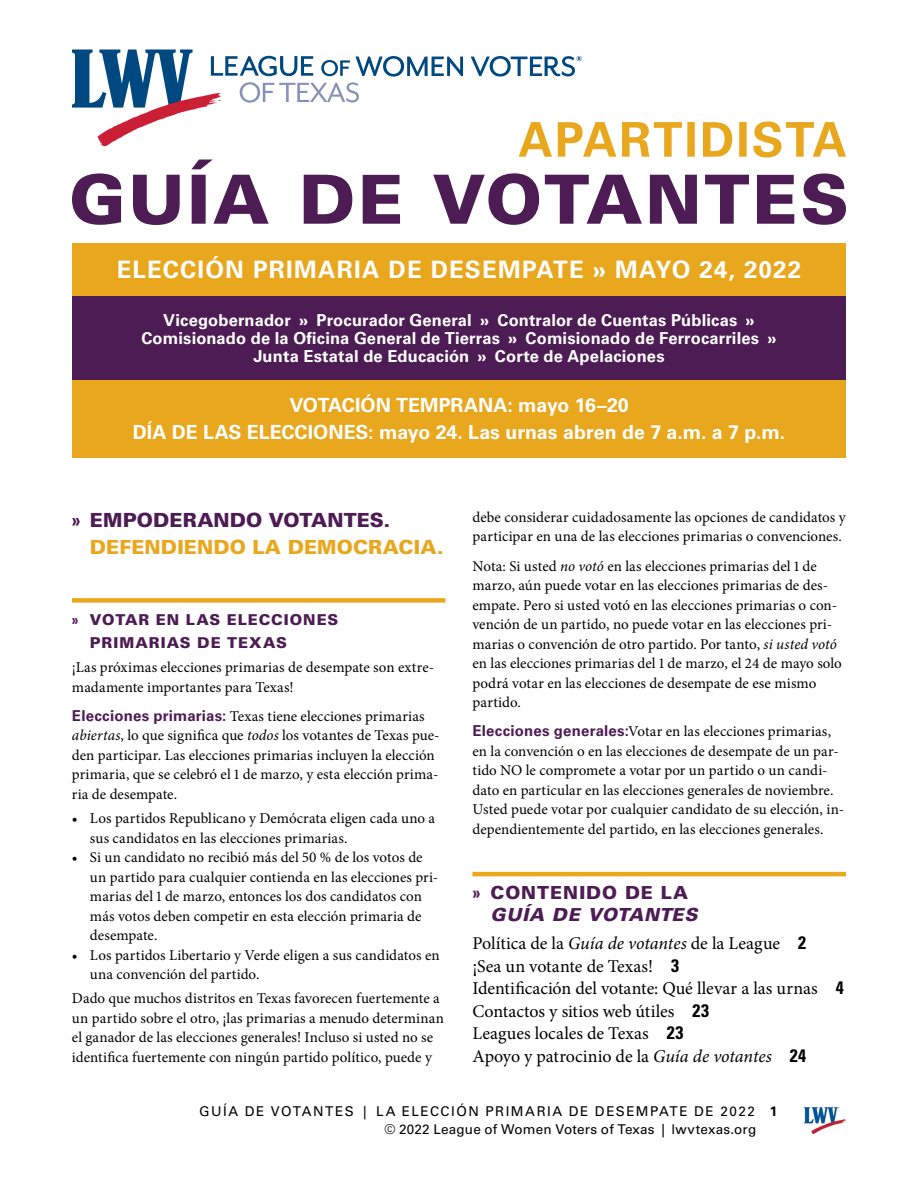
<style>
.page{position:relative;width:918px;height:1188px;background:#fff}
.page>*{position:absolute;margin:0;border:0;box-sizing:border-box;transform-origin:0 0}
.t1{font:700 24px "Univers LT Std";letter-spacing:.05em;color:#fff}
.t2{font:700 19.5px/27px "Univers LT Std";color:#fff;text-align:center}
.t3{font:900 19.5px/27px "Univers LT Std";letter-spacing:.005em;color:#e9a71e}
.t4{font:18px/22.5px "Minion Pro";color:#000}
.t5{font:italic 900 18px/22.5px "Univers LT Std";letter-spacing:.03em;color:#4e1c54}
.t6{font:700 16.5px/18px "Univers LT Std";letter-spacing:.01em;color:#fff;text-align:center}
.t7{font:15px/19.5px "Minion Pro";color:#000}
.t8{font:900 15px/22.5px "Univers LT Std";letter-spacing:.06em;color:#4e1c54}
.t9{font:13.5px/18px "Univers LT Std";letter-spacing:.09em;color:#000}
.s1{font-weight:700;font-stretch:condensed;color:#4e1c54}
.s2{color:#4e1c54}
.s3{font-weight:700;font-stretch:condensed}
.s4{font-family:"Univers LT Std";font-weight:700;color:#4e1c54}
.s5{font-style:italic}
.s6{font-weight:700;font-style:normal;font-stretch:condensed}
.s7{font-style:normal}
.s8{font-family:"Univers LT Std";font-weight:700;font-stretch:condensed}
.s9{font-weight:700}
</style>
<div class="page">
<img style="left:804px;top:1107px;width:42px;height:27px">
<hr style="left:472px;top:872px;width:374px;height:4px;background:#e9a71e">
<div style="left:72px;top:598px;width:374px;height:5px;background:#e9a71e"></div>
<div style="left:72px;top:243px;width:774px;height:53px;background:#e9a71e"></div>
<div style="left:72px;top:380px;width:774px;height:77px;background:#e9a71e"></div>
<svg style="left:471px;top:56px;width:111px;height:21px"></svg>
<svg style="left:72px;top:49px;width:391px;height:98px"></svg>
<div style="left:72px;top:296px;width:774px;height:84px;background:#4e1c54"></div>
<svg style="left:72px;top:160px;width:774px;height:65px"></svg>
<svg style="left:519px;top:122px;width:327px;height:36px"></svg>
<h1 class="t1" style="left:117px;top:256px;width:686px">ELECCIÓN PRIMARIA DE DESEMPATE » MAYO 24, 2022</h1>
<p class="t6" style="left:141px;top:312px;width:637px">Vicegobernador » Procurador General » Contralor de Cuentas Públicas »<br>Comisionado de la Oficina General de Tierras » Comisionado de Ferrocarriles »<br>Junta Estatal de Educación » Corte de Apelaciones</p>
<h2 class="t2" style="left:133px;top:392px;width:654px">VOTACIÓN TEMPRANA: mayo 16–20<br>DÍA DE LAS ELECCIONES: mayo 24. Las urnas abren de 7 a.m. a 7 p.m.</h2>
<h2 class="t3" style="left:90px;top:506px;width:355px;text-indent:-18px"><span class="s1">»</span> <span class="s2">EMPODERANDO VOTANTES.<br></span>DEFENDIENDO LA DEMOCRACIA.</h2>
<p class="t8" style="left:90px;top:608px;width:250px;text-indent:-18px"><span class="s3">»</span> VOTAR EN LAS ELECCIONES<br>PRIMARIAS DE TEXAS</p>
<p class="t7" style="left:72px;top:658px;width:364px">¡Las próximas elecciones primarias de desempate son extre&shy;madamente importantes para Texas!</p>
<p class="t7" style="left:72px;top:706px;width:369px"><span class="s4">Elecciones primarias:</span> Texas tiene elecciones primarias <span class="s5">abiertas</span>, lo que significa que <span class="s5">todos</span> los votantes de Texas pue&shy;den participar. Las elecciones primarias incluyen la elección primaria, que se celebró el 1 de marzo, y esta elección prima&shy;ria de desempate.</p>
<p class="t7" style="left:90px;top:809px;width:347px;text-indent:-18px">• Los partidos Republicano y Demócrata eligen cada uno a sus candidatos en las elecciones primarias.</p>
<p class="t7" style="left:90px;top:848px;width:350px;text-indent:-18px">• Si un candidato no recibió más del 50 % de los votos de un partido para cualquier contienda en las elecciones pri&shy;marias del 1 de marzo, entonces los dos candidatos con más votos deben competir en esta elección primaria de desempate.</p>
<p class="t7" style="left:90px;top:945px;width:351px;text-indent:-18px">• Los partidos Libertario y Verde eligen a sus candidatos en una convención del partido.</p>
<p class="t7" style="left:72px;top:989px;width:374px">Dado que muchos distritos en Texas favorecen fuertemente a un partido sobre el otro, ¡las primarias a menudo determinan el ganador de las elecciones generales! Incluso si usted no se identifica fuertemente con ningún partido político, puede y</p>
<p class="t7" style="left:472px;top:508px;width:375px">debe considerar cuidadosamente las opciones de candidatos y participar en una de las elecciones primarias o convenciones.</p>
<p class="t7" style="left:472px;top:556px;width:371px">Nota: Si usted <span class="s5">no votó</span> en las elecciones primarias del 1 de marzo, aún puede votar en las elecciones primarias de des&shy;empate. Pero si usted votó en las elecciones primarias o con&shy;vención de un partido, no puede votar en las elecciones pri&shy;marias o convención de otro partido. Por tanto, <span class="s5">si usted votó </span>en las elecciones primarias del 1 de marzo, el 24 de mayo solo podrá votar en las elecciones de desempate de ese mismo partido.</p>
<p class="t7" style="left:472px;top:722px;width:373px"><span class="s4">Elecciones generales:</span>Votar en las elecciones primarias, en la convención o en las elecciones de desempate de un par&shy;tido NO le compromete a votar por un partido o un candi&shy;dato en particular en las elecciones generales de noviembre.<br>Usted puede votar por cualquier candidato de su elección, in&shy;dependientemente del partido, en las elecciones generales.</p>
<p class="t5" style="left:490px;top:881px;width:209px;text-indent:-18px"><span class="s6">»</span> <span class="s7">CONTENIDO DE LA<br></span>GUÍA DE VOTANTES</p>
<p class="t4" style="left:472px;top:933px;width:373px">Política de la <span class="s5">Guía de votantes</span> de la League <span class="s8">2<br></span>¡Sea un votante de Texas! <span class="s8">3<br></span>Identificación del votante: Qué llevar a las urnas <span class="s8">4<br></span>Contactos y sitios web útiles <span class="s8">23<br></span>Leagues locales de Texas <span class="s8">23<br></span>Apoyo y patrocinio de la <span class="s5">Guía de votantes</span> <span class="s8">24</span></p>
<p class="t9" style="left:385px;top:1102px;width:394px;text-indent:-185px">GUÍA DE VOTANTES | LA ELECCIÓN PRIMARIA DE DESEMPATE DE 2022 <span class="s9">1 </span>© 2022 League of Women Voters of Texas | lwvtexas.org</p>
</div>
